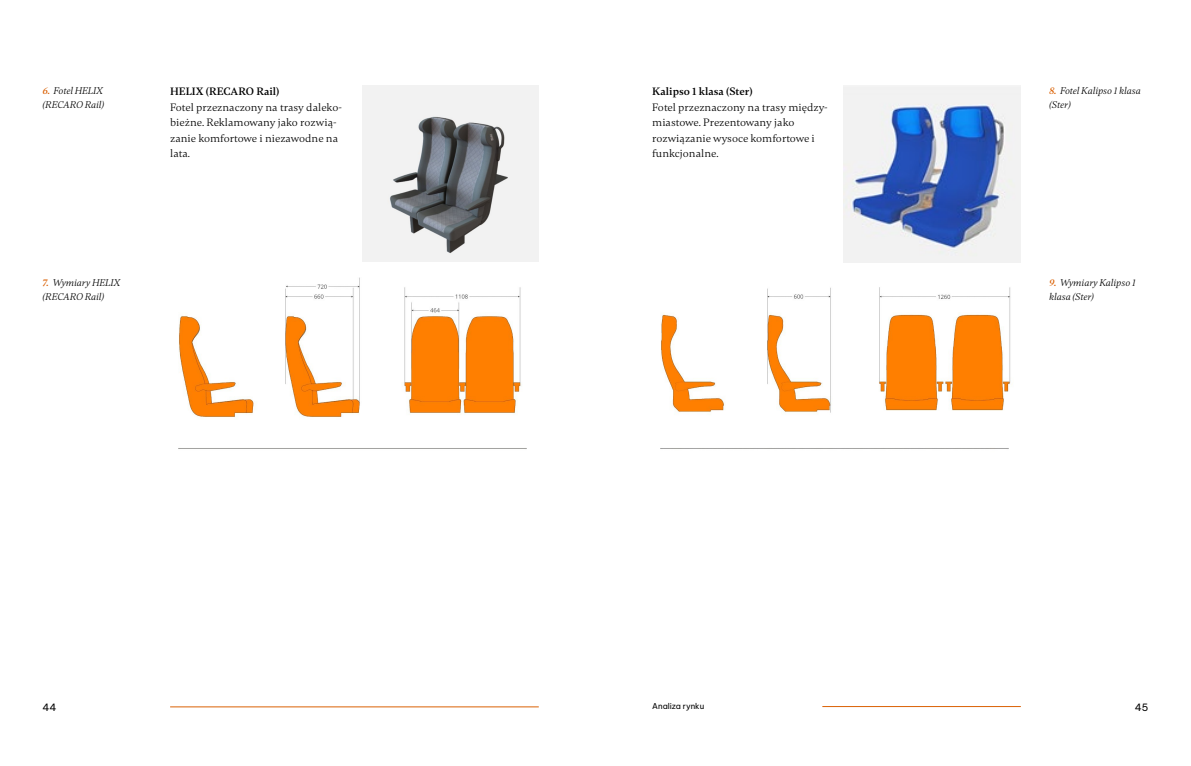
<style>
.page{position:relative;width:1191px;height:766px;background:#fff}
.page>*{position:absolute;margin:0;border:0;box-sizing:border-box;transform-origin:0 0}
.t1{font:11px/15.4px "Gambetta";color:#000}
.t2{font:600 11px "Gambetta";color:#000}
.t3{font:italic 10px/14px "Gambetta";color:#000}
.t4{font:10px "Be Vietnam Pro";color:#000}
.t5{font:8px "Be Vietnam Pro";color:#000}
.s1{font-weight:600;color:#da6105}
</style>
<div class="page">
<hr style="left:170px;top:706px;width:369px;height:1px;background:#da6105">
<hr style="left:822px;top:706px;width:198px;height:1px;background:#da6105">
<img style="left:660px;top:287px;width:351px;height:162px">
<img style="left:178px;top:277px;width:349px;height:172px">
<img style="left:362px;top:86px;width:176px;height:176px">
<img style="left:843px;top:85px;width:177px;height:177px">
<p class="t3" style="left:43px;top:84px;width:63px"><span class="s1">6.</span> Fotel HELIX (RECARO Rail)</p>
<p class="t3" style="left:43px;top:275px;width:79px"><span class="s1">7.</span> Wymiary HELIX (RECARO Rail)</p>
<p class="t2" style="left:170px;top:85px;width:111px">HELIX (RECARO Rail)</p>
<p class="t1" style="left:170px;top:99px;width:173px">Fotel przeznaczony na trasy daleko&shy;bieżne. Reklamowany jako rozwią&shy;zanie komfortowe i niezawodne na lata.</p>
<p class="t2" style="left:652px;top:85px;width:102px">Kalipso 1 klasa (Ster)</p>
<p class="t1" style="left:652px;top:99px;width:177px">Fotel przeznaczony na trasy między&shy;miastowe. Prezentowany jako rozwiązanie wysoce komfortowe i funkcjonalne.</p>
<p class="t3" style="left:1049px;top:84px;width:93px"><span class="s1">8.</span> Fotel Kalipso 1 klasa (Ster)</p>
<p class="t3" style="left:1049px;top:275px;width:88px"><span class="s1">9.</span> Wymiary Kalipso 1 klasa (Ster)</p>
<p class="t5" style="left:652px;top:699px;width:54px">Analiza rynku</p>
<p class="t4" style="left:43px;top:698px;width:16px">44</p>
<p class="t4" style="left:1134px;top:698px;width:15px">45</p>
</div>
